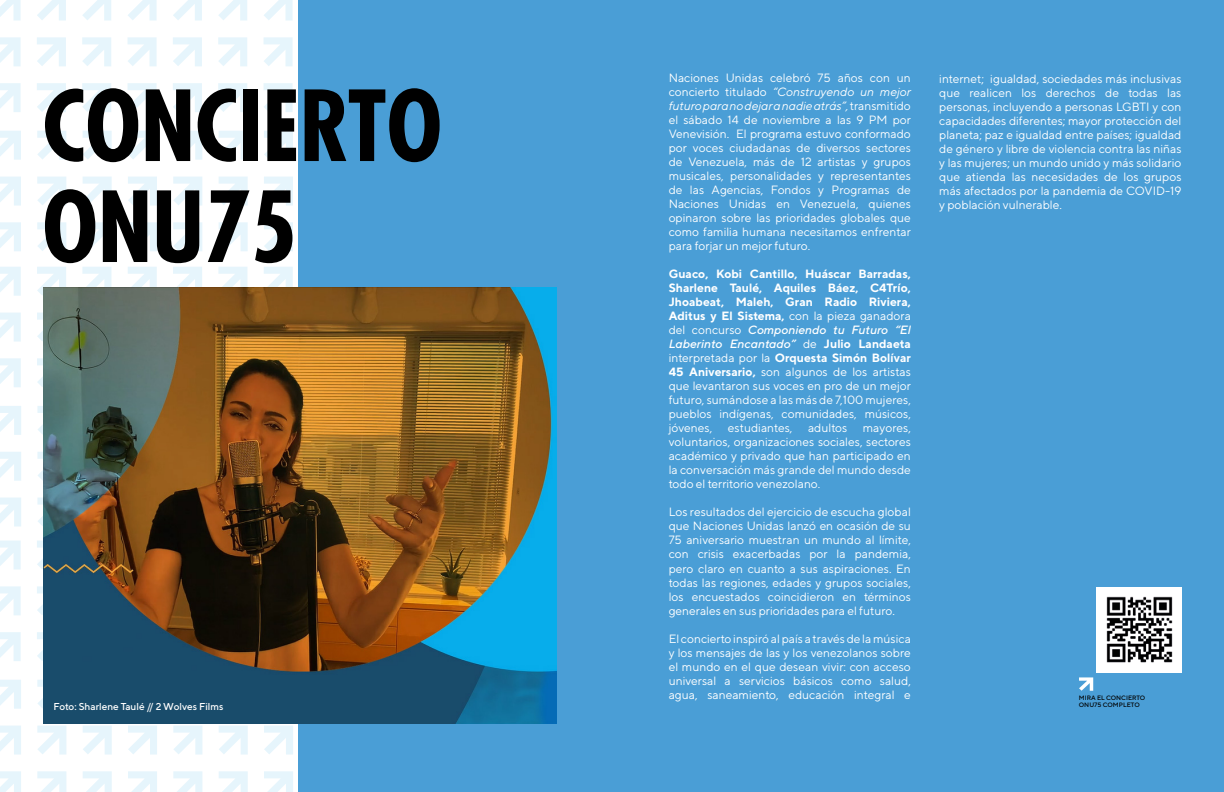
<style>
.page{position:relative;width:1224px;height:792px;background:#fff}
.page>*{position:absolute;margin:0;border:0;box-sizing:border-box;transform-origin:0 0}
.t1{font:700 condensed 95px/101px "Futura LT";color:#000}
.t2{font:12px/14px "TT Norms";color:#fff;text-align:justify}
.t3{font:500 10px "TT Norms";color:#fff}
.t4{font:500 6.3px/6.8px "TT Norms";color:#000}
.s1{font-style:italic}
.s2{font-weight:700}
.s3{font-weight:500;font-style:italic}
</style>
<div class="page">
<svg style="left:0;top:0;width:293px;height:112px"></svg>
<svg style="left:0;top:131px;width:293px;height:120px"></svg>
<svg style="left:0;top:267px;width:293px;height:120px"></svg>
<svg style="left:0;top:406px;width:43px;height:121px"></svg>
<svg style="left:0;top:541px;width:43px;height:120px"></svg>
<svg style="left:0;top:680px;width:293px;height:112px"></svg>
<div style="left:299px;top:0;width:925px;height:792px;background:#4a9ed6"></div>
<img style="left:43px;top:287px;width:513px;height:436px">
<svg style="left:1079px;top:677px;width:14px;height:14px"></svg>
<img style="left:1097px;top:587px;width:84px;height:86px">
<h1 class="t1" style="left:43px;top:76px;width:401px">CONCIERTO<br>ONU75</h1>
<p class="t3" style="left:54px;top:701px;width:171px">Foto: Sharlene Taulé // 2 Wolves Films</p>
<p class="t2" style="left:669px;top:71px;width:244px">Naciones Unidas celebró 75 años con un concierto titulado <span class="s1">“Construyendo un mejor futuro para no dejar a nadie atrás”,</span> transmitido el sábado 14 de noviembre a las 9 PM por Venevisión. El programa estuvo conformado por voces ciudadanas de diversos sectores de Venezuela, más de 12 artistas y grupos musicales, personalidades y representantes de las Agencias, Fondos y Programas de Naciones Unidas en Venezuela, quienes opinaron sobre las prioridades globales que como familia humana necesitamos enfrentar para forjar un mejor futuro.</p>
<p class="t2" style="left:669px;top:267px;width:244px"><span class="s2">Guaco, Kobi Cantillo, Huáscar Barradas, Sharlene Taulé, Aquiles Báez, C4Trío, Jhoabeat, Maleh, Gran Radio Riviera, Aditus y El Sistema,</span> con la pieza ganadora del concurso <span class="s3">Componiendo tu Futuro “El Laberinto Encantado”</span> de <span class="s2">Julio Landaeta </span>interpretada por la <span class="s2">Orquesta Simón Bolívar 45 Aniversario,</span> son algunos de los artistas que levantaron sus voces en pro de un mejor futuro, sumándose a las más de 7,100 mujeres, pueblos indígenas, comunidades, músicos, jóvenes,</p>
<p class="t2" style="left:728px;top:421px;width:66px">estudiantes,</p>
<p class="t2" style="left:808px;top:421px;width:41px">adultos</p>
<p class="t2" style="left:669px;top:421px;width:244px;text-indent:194px">mayores, voluntarios, organizaciones sociales, sectores académico y privado que han participado en la conversación más grande del mundo desde todo el territorio venezolano.</p>
<p class="t2" style="left:669px;top:505px;width:244px">Los resultados del ejercicio de escucha global que Naciones Unidas lanzó en ocasión de su 75 aniversario muestran un mundo al límite, con crisis exacerbadas por la pandemia, pero claro en cuanto a sus aspiraciones. En todas las regiones, edades y grupos sociales, los encuestados coincidieron en términos generales en sus prioridades para el futuro.</p>
<p class="t2" style="left:669px;top:631px;width:244px">El concierto inspiró al país a través de la música y los mensajes de las y los venezolanos sobre el mundo en el que desean vivir: con acceso universal a servicios básicos como salud, agua, saneamiento, educación integral e</p>
<p class="t2" style="left:939px;top:71px;width:244px">internet; igualdad, sociedades más inclusivas que realicen los derechos de todas las personas, incluyendo a personas LGBTI y con capacidades diferentes; mayor protección del planeta; paz e igualdad entre países; igualdad de género y libre de violencia contra las niñas y las mujeres; un mundo unido y más solidario que atienda las necesidades de los grupos más afectados por la pandemia de COVID-19 y población vulnerable.</p>
<p class="t4" style="left:1079px;top:694px;width:68px">MIRA EL CONCIERTO<br>ONU75 COMPLETO</p>
</div>
